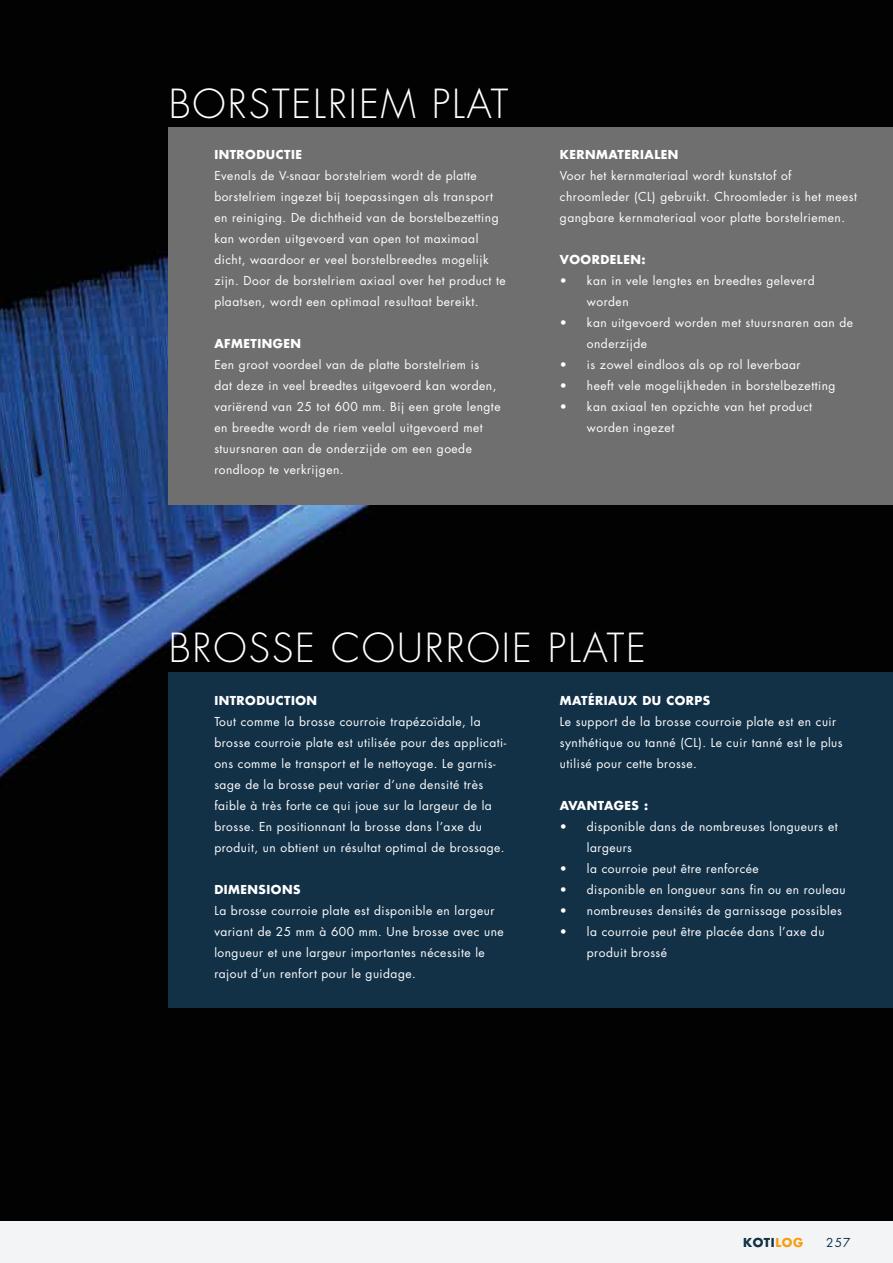
<style>
.page{position:relative;width:893px;height:1263px;background:#fff}
.page>*{position:absolute;margin:0;border:0;box-sizing:border-box;transform-origin:0 0}
.t1{font:300 39px "Futura Std";letter-spacing:.05em;color:#fff}
.t2{font:12px/21px "Futura Std";letter-spacing:.04em;color:#fff}
.t3{font:700 12px "Futura Std";letter-spacing:.04em;color:#fff}
.t4{font:700 12px "Futura Std";letter-spacing:.05em;color:#123147}
.t5{font:12px "Futura Std";color:#123147}
.s1{color:#f69f14}
</style>
<div class="page">
<div style="left:0;top:1221px;width:893px;height:42px;background:#f3f4f6"></div>
<img style="left:0;top:0;width:893px;height:1221px">
<div style="left:169px;top:128px;width:724px;height:377px;background:#706f6f"></div>
<div style="left:169px;top:673px;width:724px;height:335px;background:#123147"></div>
<p class="t1" style="left:169px;top:80px;width:341px">BORSTELRIEM PLAT</p>
<p class="t3" style="left:214px;top:147px;width:89px">INTRODUCTIE</p>
<p class="t2" style="left:214px;top:165px;width:293px">Evenals de V-snaar borstelriem wordt de platte borstelriem ingezet bij toepassingen als transport en reiniging. De dichtheid van de borstelbezetting kan worden uitgevoerd van open tot maximaal dicht, waardoor er veel borstelbreedtes mogelijk zijn. Door de borstelriem axiaal over het product te plaatsen, wordt een optimaal resultaat bereikt.</p>
<p class="t3" style="left:214px;top:336px;width:88px">AFMETINGEN</p>
<p class="t2" style="left:214px;top:354px;width:288px">Een groot voordeel van de platte borstelriem is<br>dat deze in veel breedtes uitgevoerd kan worden, variërend van 25 tot 600 mm. Bij een grote lengte en breedte wordt de riem veelal uitgevoerd met stuursnaren aan de onderzijde om een goede rondloop te verkrijgen.</p>
<p class="t3" style="left:560px;top:147px;width:120px">KERNMATERIALEN</p>
<p class="t2" style="left:560px;top:165px;width:299px">Voor het kernmateriaal wordt kunststof of chroomleder (CL) gebruikt. Chroomleder is het meest gangbare kernmateriaal voor platte borstelriemen.</p>
<p class="t3" style="left:560px;top:252px;width:87px">VOORDELEN:</p>
<p class="t2" style="left:587px;top:270px;width:229px;text-indent:-27px">• kan in vele lengtes en breedtes geleverd worden</p>
<p class="t2" style="left:587px;top:312px;width:268px;text-indent:-27px">• kan uitgevoerd worden met stuursnaren aan de onderzijde</p>
<p class="t2" style="left:560px;top:354px;width:242px">• is zowel eindloos als op rol leverbaar</p>
<p class="t2" style="left:560px;top:375px;width:277px">• heeft vele mogelijkheden in borstelbezetting</p>
<p class="t2" style="left:587px;top:396px;width:227px;text-indent:-27px">• kan axiaal ten opzichte van het product worden ingezet</p>
<p class="t1" style="left:169px;top:624px;width:479px">BROSSE COURROIE PLATE</p>
<p class="t3" style="left:214px;top:693px;width:104px">INTRODUCTION</p>
<p class="t2" style="left:214px;top:711px;width:293px">Tout comme la brosse courroie trapézoïdale, la brosse courroie plate est utilisée pour des applicati&shy;ons comme le transport et le nettoyage. Le garnis&shy;sage de la brosse peut varier d’une densité très faible à très forte ce qui joue sur la largeur de la brosse. En positionnant la brosse dans l’axe du produit, un obtient un résultat optimal de brossage.</p>
<p class="t3" style="left:214px;top:882px;width:88px">DIMENSIONS</p>
<p class="t2" style="left:214px;top:900px;width:291px">La brosse courroie plate est disponible en largeur variant de 25 mm à 600 mm. Une brosse avec une longueur et une largeur importantes nécessite le rajout d’un renfort pour le guidage.</p>
<p class="t3" style="left:560px;top:693px;width:152px">MATÉRIAUX DU CORPS</p>
<p class="t2" style="left:560px;top:711px;width:284px">Le support de la brosse courroie plate est en cuir synthétique ou tanné (CL). Le cuir tanné est le plus utilisé pour cette brosse.</p>
<p class="t3" style="left:560px;top:798px;width:90px">AVANTAGES :</p>
<p class="t2" style="left:587px;top:816px;width:252px;text-indent:-27px">• disponible dans de nombreuses longueurs et largeurs</p>
<p class="t2" style="left:560px;top:858px;width:200px">• la courroie peut être renforcée</p>
<p class="t2" style="left:560px;top:879px;width:287px">• disponible en longueur sans fin ou en rouleau</p>
<p class="t2" style="left:560px;top:900px;width:284px">• nombreuses densités de garnissage possibles</p>
<p class="t2" style="left:587px;top:921px;width:239px;text-indent:-27px">• la courroie peut être placée dans l’axe du produit brossé</p>
<p class="t4" style="left:743px;top:1234px;width:62px">KOTI<span class="s1">LOG</span></p>
<p class="t5" style="left:826px;top:1235px;width:26px">257</p>
</div>
